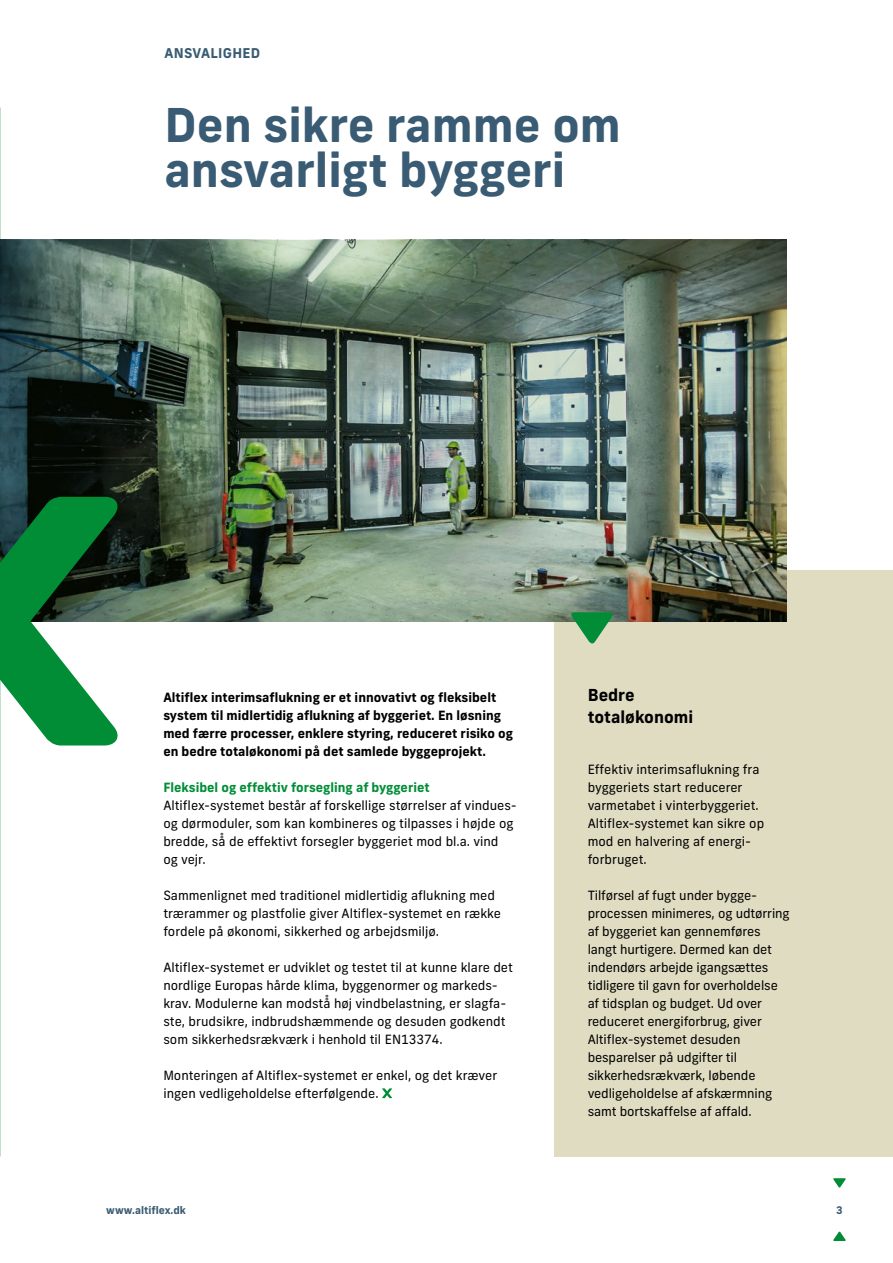
<style>
.page{position:relative;width:893px;height:1263px;background:#fff}
.page>*{position:absolute;margin:0;border:0;box-sizing:border-box;transform-origin:0 0}
.t1{font:700 46.5px/45px "New Frank";color:#395b73}
.t2{font:700 16.5px/22.5px "New Frank";color:#000}
.t3{font:700 13.5px "New Frank";letter-spacing:.02em;color:#395b73}
.t4{font:12.75px/18px "New Frank";color:#000}
.t5{font:700 12.75px/18px "New Frank";color:#000}
.t6{font:700 12.75px "New Frank";color:#008d36}
.t7{font:700 10.5px "New Frank";color:#395b73}
</style>
<div class="page">
<div style="left:554px;top:570px;width:339px;height:587px;background:#e0dcc2"></div>
<img style="left:0;top:240px;width:787px;height:381px">
<svg style="left:382px;top:1088px;width:10px;height:10px"></svg>
<svg style="left:569px;top:612px;width:46px;height:32px"></svg>
<svg style="left:0;top:497px;width:119px;height:248px"></svg>
<svg style="left:833px;top:1178px;width:13px;height:10px"></svg>
<svg style="left:833px;top:1231px;width:13px;height:10px"></svg>
<p class="t3" style="left:165px;top:45px;width:97px">ANSVALIGHED</p>
<h1 class="t1" style="left:164px;top:102px;width:458px">Den sikre ramme om ansvarligt byggeri</h1>
<p class="t5" style="left:163px;top:688px;width:351px">Altiflex interimsaflukning er et innovativt og fleksibelt system til midlertidig aflukning af byggeriet. En løsning med færre processer, enklere styring, reduceret risiko og en bedre totaløkonomi på det samlede byggeprojekt.</p>
<p class="t6" style="left:163px;top:779px;width:268px">Fleksibel og effektiv forsegling af byggeriet</p>
<p class="t4" style="left:163px;top:796px;width:355px">Altiflex-systemet består af forskellige størrelser af vindues&shy;og dørmoduler, som kan kombineres og tilpasses i højde og bredde, så̊ de effektivt forsegler byggeriet mod bl.a. vind<br>og vejr.</p>
<p class="t4" style="left:163px;top:886px;width:339px">Sammenlignet med traditionel midlertidig aflukning med trærammer og plastfolie giver Altiflex-systemet en række fordele på økonomi, sikkerhed og arbejdsmiljø.</p>
<p class="t4" style="left:163px;top:958px;width:351px">Altiflex-systemet er udviklet og testet til at kunne klare det nordlige Europas hårde klima, byggenormer og markeds&shy;krav. Modulerne kan modstå̊ høj vindbelastning, er slagfa&shy;ste, brudsikre, indbrudshæmmende og desuden godkendt som sikkerhedsrækværk i henhold til EN13374.</p>
<p class="t4" style="left:163px;top:1066px;width:335px">Monteringen af Altiflex-systemet er enkel, og det kræver ingen vedligeholdelse efterfølgende.</p>
<p class="t2" style="left:588px;top:683px;width:107px">Bedre totaløkonomi</p>
<p class="t4" style="left:588px;top:760px;width:178px">Effektiv interimsaflukning fra byggeriets start reducerer varmetabet i vinterbyggeriet.<br>Altiflex-systemet kan sikre op mod en halvering af energi&shy;forbruget.</p>
<p class="t4" style="left:588px;top:886px;width:203px">Tilførsel af fugt under bygge&shy;processen minimeres, og udtørring af byggeriet kan gennemføres langt hurtigere. Dermed kan det indendørs arbejde igangsættes tidligere til gavn for overholdelse af tidsplan og budget. Ud over reduceret energiforbrug, giver<br>Altiflex-systemet desuden besparelser på udgifter til sikkerhedsrækværk, løbende vedligeholdelse af afskærmning samt bortskaffelse af affald.</p>
<p class="t7" style="left:106px;top:1203px;width:81px">www.altiflex.dk</p>
<p class="t7" style="left:836px;top:1203px;width:8px">3</p>
</div>
